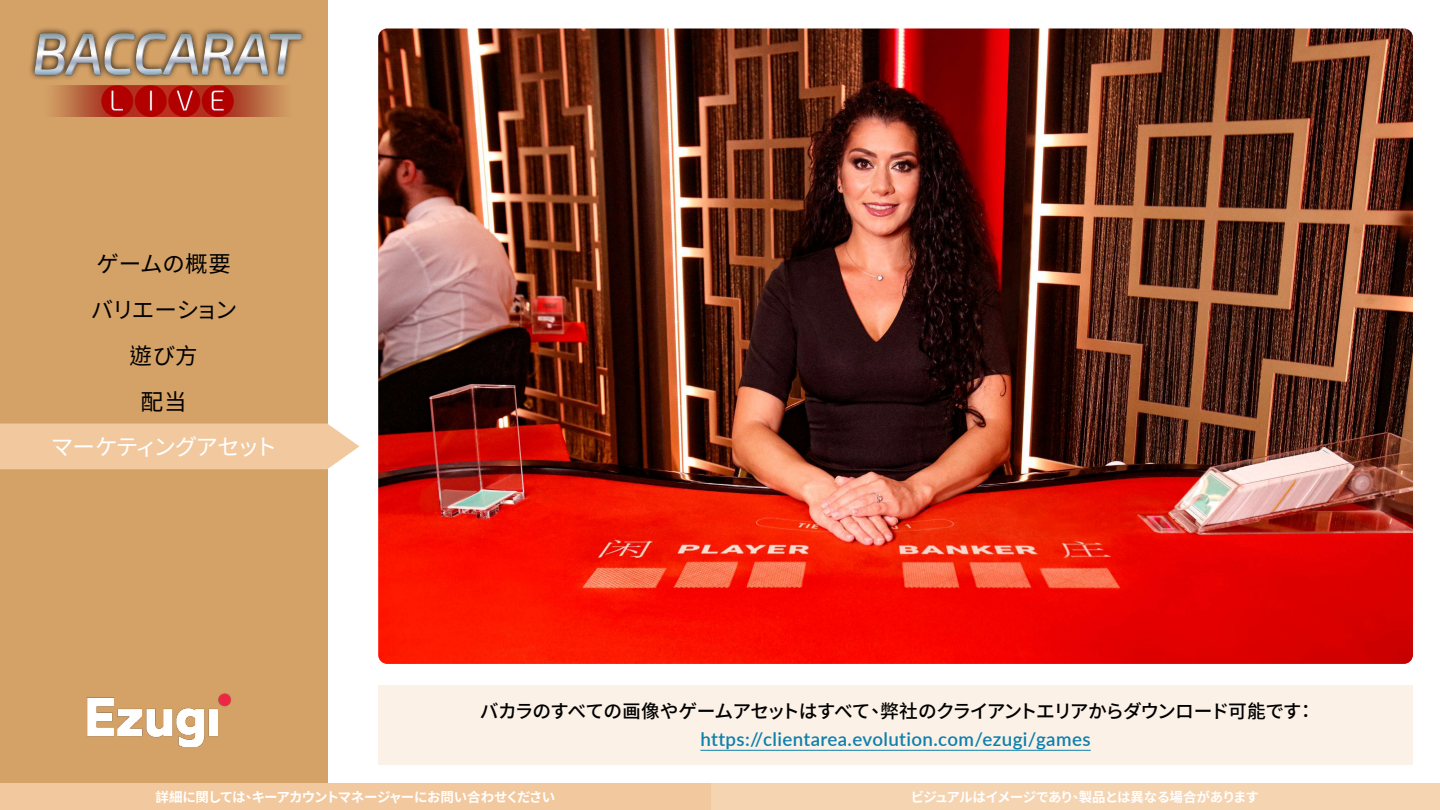
<style>
.page{position:relative;width:1440px;height:810px;background:#fff}
.page>*{position:absolute;margin:0;border:0;box-sizing:border-box;transform-origin:0 0}
.t1{font:22.5px/45.8px "Noto Sans CJ Ktc";letter-spacing:-.01em;color:#000;text-align:center}
.t2{font:22.5px "Noto Sans CJ Ktc";letter-spacing:-.08em;color:#fff}
.t3{font:500 18.75px "Noto Sans CJ Ktc";letter-spacing:-.055em;color:#000}
.t4{font:600 18.75px "Lato";letter-spacing:.02em;color:#0d80ad}
.t5{font:700 13.5px "Noto Sans CJ Ktc";letter-spacing:-.06em;color:#fff}
</style>
<div class="page">
<div style="left:378px;top:685px;width:1035px;height:79px;background:#fcf1e7"></div>
<hr style="left:700px;top:750px;width:391px;height:1px;background:#0d80ad">
<img style="left:378px;top:28px;width:1035px;height:636px">
<div style="left:0;top:783px;width:1440px;height:27px;background:#f5d4b1"></div>
<div style="left:0;top:783px;width:711px;height:27px;background:#f2c99e"></div>
<div style="left:0;top:0;width:327px;height:783px;background:#d4a166"></div>
<img style="left:87px;top:693px;width:144px;height:54px">
<img style="left:30px;top:28px;width:275px;height:89px">
<div style="left:0;top:424px;width:359px;height:45px;background:#f2c99e"></div>
<h1 class="t1" style="left:91px;top:242px;width:148px">ゲームの概要バリエーション遊び方<br>配当</h1>
<h1 class="t2" style="left:51px;top:434px;width:228px">マーケティングアセット</h1>
<h2 class="t3" style="left:480px;top:701px;width:837px">バカラのすべての画像やゲームアセットはすべて、弊社のクライアントエリアからダウンロード可能です：</h2>
<h2 class="t4" style="left:700px;top:726px;width:392px">https://clientarea.evolution.com/ezugi/games</h2>
<p class="t5" style="left:156px;top:789px;width:401px">詳細に関しては、キーアカウントマネージャーにお問い合わせください</p>
<p class="t5" style="left:911px;top:789px;width:350px">ビジュアルはイメージであり、製品とは異なる場合があります</p>
</div>
